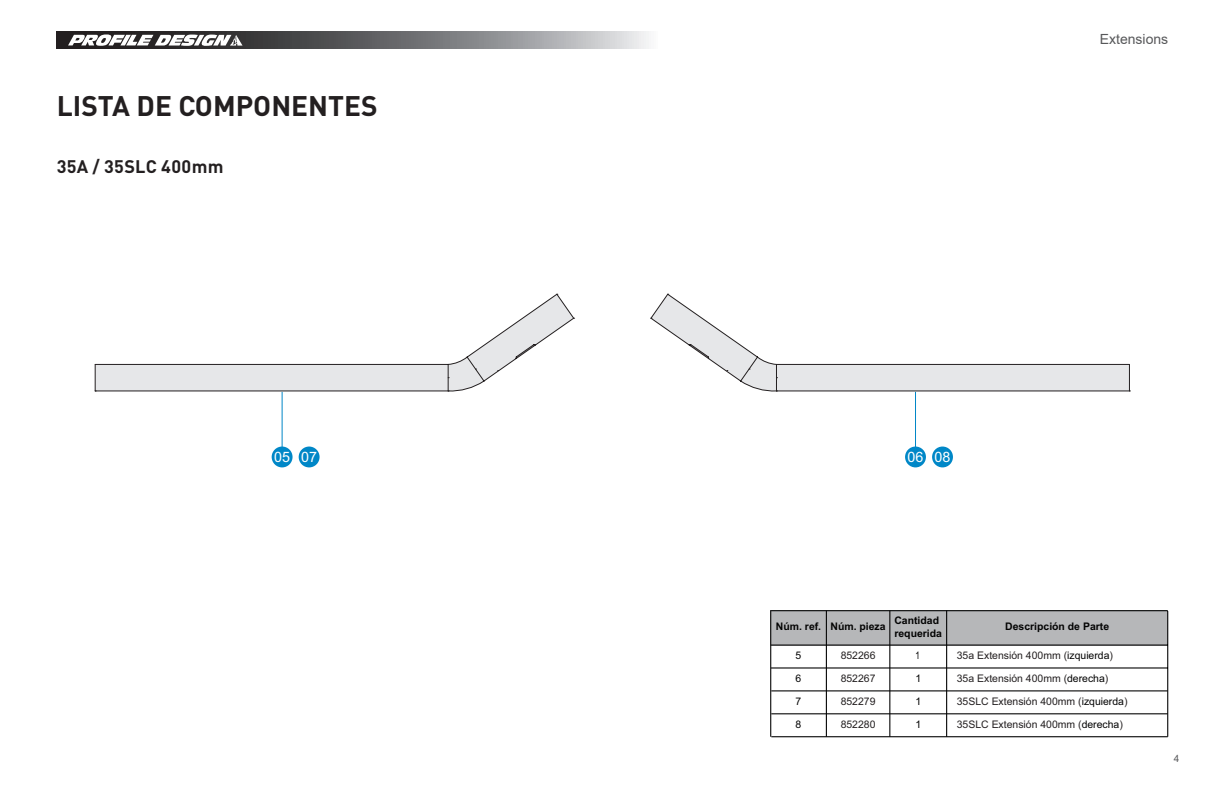
<style>
.page{position:relative;width:1225px;height:794px;background:#fff}
.page>*{position:absolute;margin:0;border:0;box-sizing:border-box;transform-origin:0 0}
.Page_Title{font:700 28px "DIN Pro";color:#231f20}
.t1{font:700 18px "DIN Pro";letter-spacing:.02em;color:#231f20}
.t2{font:14.4px "Arial";color:#fff}
.t3{font:14px "Arial";color:#57585a}
.t4{font:10.4px "Arial";color:#231f20}
.t5{font:700 10.4px/12.6px "Arial";color:#030303}
.t6{font:10.4px "Arial";color:#030303}
.t7{font:10.4px "Arial";color:#030303;scale:.77 1}
.t8{font:10px "Arial";color:#57585a}
.s1{color:#030303}
</style>
<div class="page">
<svg style="left:57px;top:32px;width:592px;height:17px;background:#767779"></svg>
<svg style="left:68px;top:34px;width:174px;height:12px"></svg>
<hr style="left:282px;top:392px;width:1px;height:58px;background:#0087c7">
<svg style="left:95px;top:294px;width:479px;height:97px"></svg>
<div style="left:272px;top:446px;width:20px;height:21px;background:#0087c7;border-radius:50%"></div>
<div style="left:299px;top:446px;width:20px;height:21px;background:#0087c7;border-radius:50%"></div>
<hr style="left:915px;top:392px;width:1px;height:58px;background:#0087c7">
<svg style="left:650px;top:294px;width:479px;height:97px"></svg>
<div style="left:905px;top:446px;width:21px;height:21px;background:#0087c7;border-radius:50%"></div>
<div style="left:932px;top:446px;width:21px;height:21px;background:#0087c7;border-radius:50%"></div>
<div style="left:770px;top:610px;width:397px;height:35px;background:#b6b7b9"></div>
<hr style="left:770px;top:610px;width:1px;height:126px;background:#030303">
<hr style="left:1167px;top:611px;width:1px;height:125px;background:#030303">
<hr style="left:771px;top:610px;width:396px;height:1px;background:#030303">
<hr style="left:771px;top:644px;width:396px;height:1px;background:#030303">
<hr style="left:771px;top:667px;width:396px;height:1px;background:#030303">
<hr style="left:771px;top:690px;width:396px;height:1px;background:#030303">
<hr style="left:771px;top:713px;width:396px;height:1px;background:#030303">
<hr style="left:771px;top:736px;width:396px;height:1px;background:#030303">
<hr style="left:826px;top:610px;width:1px;height:126px;background:#030303">
<hr style="left:889px;top:610px;width:1px;height:126px;background:#030303">
<hr style="left:946px;top:610px;width:1px;height:127px;background:#030303">
<p class="Page_Title" style="left:57px;top:86px;width:322px">LISTA DE COMPONENTES</p>
<p class="t1" style="left:57px;top:154px;width:168px">35A / 35SLC 400mm</p>
<p class="t2" style="left:274px;top:447px;width:44px">05 07</p>
<p class="t2" style="left:907px;top:447px;width:44px">06 08</p>
<h3 class="t3" style="left:1099px;top:29px;width:70px">Extensions</h3>
<p class="t5" style="left:776px;top:620px;width:47px">Núm. ref.</p>
<p class="t6" style="left:795px;top:648px;width:7px">5</p>
<p class="t6" style="left:795px;top:671px;width:7px">6</p>
<p class="t6" style="left:795px;top:694px;width:7px">7</p>
<p class="t6" style="left:795px;top:716px;width:7px">8</p>
<p class="t5" style="left:894px;top:614px;width:49px">Cantidad requerida</p>
<p class="t7" style="left:915px;top:648px;width:7px">1</p>
<p class="t6" style="left:915px;top:671px;width:7px">1</p>
<p class="t6" style="left:915px;top:694px;width:7px">1</p>
<p class="t6" style="left:915px;top:716px;width:7px">1</p>
<p class="t5" style="left:830px;top:620px;width:57px">Núm. pieza</p>
<p class="t5" style="left:1005px;top:620px;width:105px">Descripción de Parte</p>
<p class="t4" style="left:956px;top:648px;width:158px">35a Extensión 400mm (<span class="s1">izquierda</span>)</p>
<p class="t4" style="left:956px;top:671px;width:153px">35a Extensión 400mm (<span class="s1">derecha</span>)</p>
<p class="t4" style="left:956px;top:694px;width:172px">35SLC Extensión 400mm (<span class="s1">izquierda</span>)</p>
<p class="t4" style="left:840px;top:648px;width:36px">852266</p>
<p class="t4" style="left:840px;top:671px;width:36px">852267</p>
<p class="t4" style="left:840px;top:694px;width:36px">852279</p>
<p class="t4" style="left:840px;top:716px;width:36px">852280</p>
<p class="t4" style="left:956px;top:716px;width:168px">35SLC Extensión 400mm (<span class="s1">derecha</span>)</p>
<p class="t8" style="left:1174px;top:751px;width:7px">4</p>
</div>
